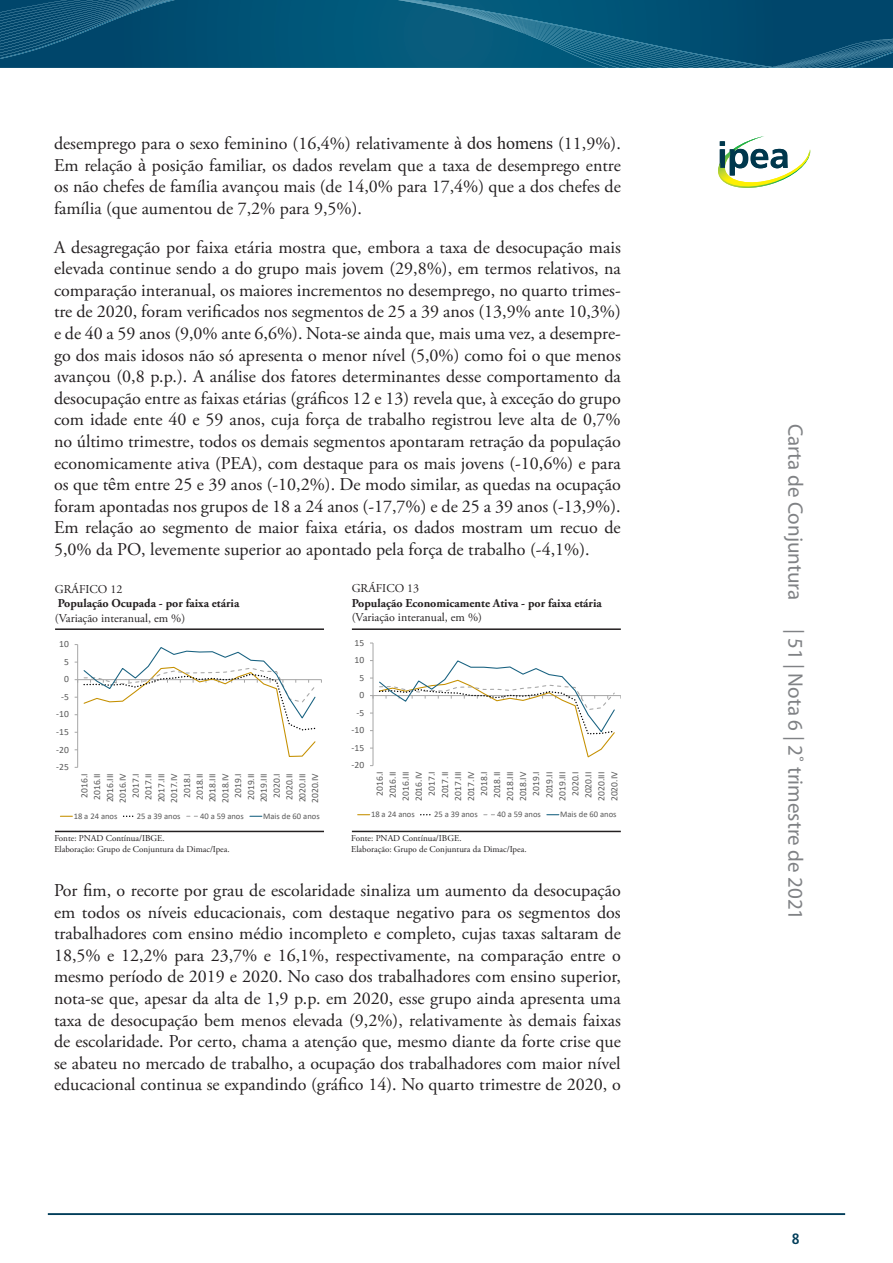
<style>
.page{position:relative;width:893px;height:1263px;background:#fff}
.page>*{position:absolute;margin:0;border:0;box-sizing:border-box;transform-origin:0 0}
.t1{font:21px "Myriad Pro";color:#808285}
.corpo_de_texto{font:18px/21.6px "Adobe Garamond Pro";color:#231f20;text-align:justify}
.t2{font:700 condensed 15px "Frutiger LT Pro";color:#013d59}
.t3{font:700 12px "Adobe Garamond Pro";color:#231f20}
.t4{font:12px "Adobe Garamond Pro";color:#231f20}
.t5{font:9.6px/13px "Calibri";color:#595959;text-align:center}
.t6{font:9px "Adobe Garamond Pro";color:#231f20}
.t7{font:8.55px "Calibri";color:#595959}
.s1{font-family:"Times New Roman"}
</style>
<div class="page">
<hr style="left:48px;top:1213px;width:797px;height:2px;background:#013d59">
<svg style="left:718px;top:136px;width:93px;height:52px"></svg>
<svg style="left:0;top:0;width:893px;height:68px;background:#075578"></svg>
<hr style="left:352px;top:831px;width:269px;height:1px;background:#231f20">
<hr style="left:352px;top:628px;width:269px;height:2px;background:#231f20">
<hr style="left:373px;top:643px;width:1px;height:123px;background:#a6a6a6">
<svg style="left:370px;top:659px;width:251px;height:99px"></svg>
<svg style="left:358px;top:814px;width:12px;height:1px"></svg>
<svg style="left:547px;top:814px;width:12px;height:1px"></svg>
<hr style="left:55px;top:831px;width:269px;height:1px;background:#231f20">
<hr style="left:55px;top:628px;width:269px;height:2px;background:#231f20">
<hr style="left:77px;top:644px;width:1px;height:123px;background:#a6a6a6">
<svg style="left:75px;top:644px;width:247px;height:113px"></svg>
<svg style="left:60px;top:816px;width:12px;height:1px"></svg>
<svg style="left:124px;top:815px;width:10px;height:2px"></svg>
<svg style="left:250px;top:816px;width:12px;height:1px"></svg>
<p class="corpo_de_texto" style="left:54px;top:133px;width:568px">desemprego para o sexo feminino (16,4%) relativamente <span class="s1">à dos homens</span> (11,9%).<br>Em relação <span class="s1">à</span> posição familiar, os dados revelam que a taxa de desemprego entre os não chefes de família avançou mais (de 14,0% para 17,4%) que a dos chefes de família (que aumentou de 7,2% para 9,5%).</p>
<p class="corpo_de_texto" style="left:54px;top:237px;width:568px">A desagregação por faixa etária mostra que, embora a taxa de desocupação mais elevada continue sendo a do grupo mais jovem (29,8%), em termos relativos, na comparação interanual, os maiores incrementos no desemprego, no quarto trimes&shy;tre de 2020, foram verificados nos segmentos de 25 a 39 anos (13,9% ante 10,3%) e de 40 a 59 anos (9,0% ante 6,6%). Nota-se ainda que, mais uma vez, a desempre&shy;go dos mais idosos não só apresenta o menor nível (5,0%) como foi o que menos avançou (0,8 p.p.). A análise dos fatores determinantes desse comportamento da desocupação entre as faixas etárias (gráficos 12 e 13) revela que, à exceção do grupo com idade ente 40 e 59 anos, cuja força de trabalho registrou leve alta de 0,7% no último trimestre, todos os demais segmentos apontaram retração da população economicamente ativa (PEA), com destaque para os mais jovens (-10,6%) e para os que t<span class="s1">ê</span>m entre 25 e 39 anos (-10,2%). De modo similar, as quedas na ocupação foram apontadas nos grupos de 18 a 24 anos (-17,7%) e de 25 a 39 anos (-13,9%).<br>Em relação ao segmento de maior faixa etária, os dados mostram um recuo de 5,0% da PO, levemente superior ao apontado pela força de trabalho (-4,1%).</p>
<p class="t4" style="left:55px;top:582px;width:69px">GRÁFICO 12</p>
<p class="t3" style="left:58px;top:597px;width:183px">População Ocupada - por faixa etária</p>
<p class="t4" style="left:55px;top:611px;width:132px">(Variação interanual, em %)</p>
<p class="t4" style="left:352px;top:581px;width:69px">GRÁFICO 13</p>
<p class="t3" style="left:352px;top:596px;width:252px">População Economicamente Ativa - por faixa etária</p>
<p class="t4" style="left:352px;top:610px;width:132px">(Variação interanual, em %)</p>
<p class="t5" style="left:59px;top:637px;width:11px">10</p>
<p class="t5" style="left:355px;top:636px;width:11px">15</p>
<p class="t5" style="left:64px;top:655px;width:6px">5</p>
<p class="t5" style="left:355px;top:653px;width:11px">10</p>
<p class="t5" style="left:64px;top:672px;width:6px">0</p>
<p class="t5" style="left:359px;top:671px;width:6px">5</p>
<p class="t5" style="left:61px;top:690px;width:9px">-5</p>
<p class="t5" style="left:359px;top:688px;width:6px">0</p>
<p class="t5" style="left:56px;top:707px;width:14px">-10</p>
<p class="t5" style="left:356px;top:706px;width:9px">-5</p>
<p class="t5" style="left:56px;top:725px;width:14px">-15</p>
<p class="t5" style="left:352px;top:723px;width:14px">-10</p>
<p class="t5" style="left:56px;top:743px;width:14px">-20</p>
<p class="t5" style="left:352px;top:741px;width:14px">-15</p>
<p class="t5" style="left:56px;top:760px;width:14px">-25</p>
<p class="t5" style="left:77px;top:803px;width:31px;rotate:-90deg">2016.I<br>2016.II<br>2016.III<br>2016.IV<br>2017.I<br>2017.II<br>2017.III<br>2017.IV<br>2018.I<br>2018.II<br>2018.III<br>2018.IV<br>2019.I<br>2019.II<br>2019.III<br>2020.I<br>2020.II<br>2020.III<br>2020.IV</p>
<p class="t7" style="left:74px;top:810px;width:45px">18 a 24 anos</p>
<p class="t7" style="left:137px;top:810px;width:45px">25 a 39 anos</p>
<p class="t7" style="left:200px;top:810px;width:45px">40 a 59 anos</p>
<p class="t7" style="left:263px;top:810px;width:58px">Mais de 60 anos</p>
<p class="t5" style="left:352px;top:758px;width:14px">-20</p>
<p class="t5" style="left:373px;top:801px;width:31px;rotate:-90deg">2016.I<br>2016.II<br>2016.III<br>2016.IV<br>2017.I<br>2017.II<br>2017.III<br>2017.IV<br>2018.I<br>2018.II<br>2018.III<br>2018.IV<br>2019.I<br>2019.II<br>2019.III<br>2020.I<br>2020.II<br>2020.III<br>2020.IV</p>
<p class="t7" style="left:371px;top:808px;width:45px">18 a 24 anos</p>
<p class="t7" style="left:434px;top:808px;width:45px">25 a 39 anos</p>
<p class="t7" style="left:497px;top:808px;width:45px">40 a 59 anos</p>
<p class="t7" style="left:560px;top:808px;width:58px">Mais de 60 anos</p>
<p class="t6" style="left:54px;top:833px;width:112px">Fonte: PNAD Contínua/IBGE.</p>
<p class="t6" style="left:54px;top:844px;width:177px">Elaboração: Grupo de Conjuntura da Dimac/Ipea.</p>
<p class="t6" style="left:351px;top:833px;width:112px">Fonte: PNAD Contínua/IBGE.</p>
<p class="t6" style="left:351px;top:844px;width:177px">Elaboração: Grupo de Conjuntura da Dimac/Ipea.</p>
<p class="corpo_de_texto" style="left:54px;top:880px;width:568px">Por fim, o recorte por grau de escolaridade sinaliza um aumento da desocupação em todos os níveis educacionais, com destaque negativo para os segmentos dos trabalhadores com ensino médio incompleto e completo, cujas taxas saltaram de 18,5% e 12,2% para 23,7% e 16,1%, respectivamente, na comparação entre o mesmo período de 2019 e 2020. No caso dos trabalhadores com ensino superior, nota-se que, apesar da alta de 1,9 p.p. em 2020, esse grupo ainda apresenta uma taxa de desocupação bem menos elevada (9,2%), relativamente às demais faixas de escolaridade. Por certo, chama a atenção que, mesmo diante da forte crise que se abateu no mercado de trabalho, a ocupação dos trabalhadores com maior nível educacional continua se expandindo (gráfico 14). No quarto trimestre de 2020, o</p>
<p class="t1" style="left:808px;top:424px;width:178px;rotate:90deg">Carta de Conjuntura</p>
<p class="t1" style="left:808px;top:628px;width:293px;rotate:90deg">| 51 | Nota 6 | 2˚ trimestre de 2021</p>
<p class="t2" style="left:792px;top:1230px;width:9px">8</p>
</div>
